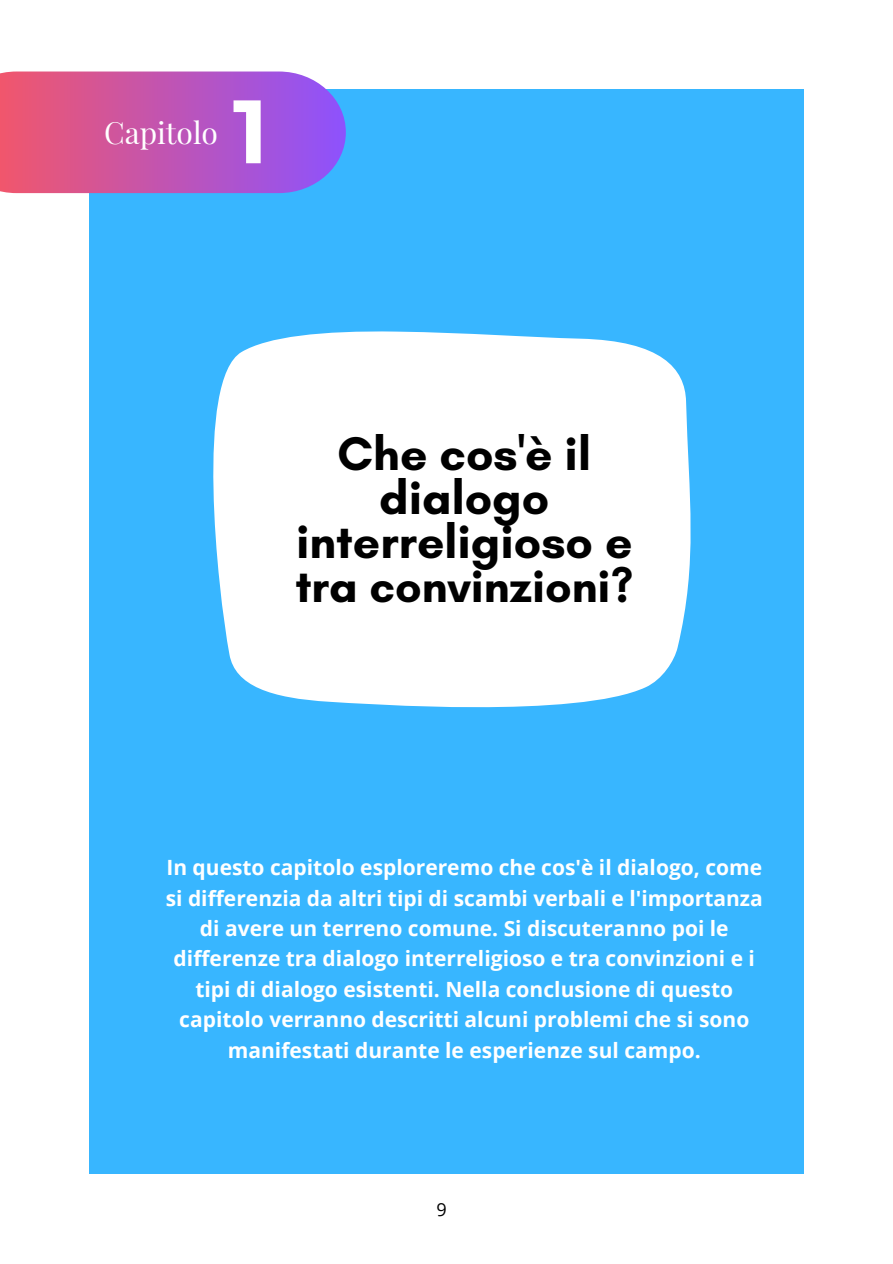
<style>
.page{position:relative;width:893px;height:1264px;background:#fff}
.page>*{position:absolute;margin:0;border:0;box-sizing:border-box;transform-origin:0 0}
.t1{font:700 89.7px "Montserrat";color:#fff}
.t2{font:700 48px "Glacial Indifference";color:#000}
.t3{font:700 46.5px "Glacial Indifference";color:#000}
.t4{font:30px "Playfair Display";color:#fff}
.t5{font:700 21px/30.3px "Open Sans";color:#fff;text-align:center}
.t6{font:18px "Open Sans";color:#000}
</style>
<div class="page">
<div style="left:89px;top:89px;width:715px;height:1085px;background:#38b6ff"></div>
<svg style="left:213px;top:331px;width:478px;height:377px;background:#f0f9ff"></svg>
<svg style="left:0;top:71px;width:346px;height:122px;background:#be5ab5"></svg>
<p class="t4" style="left:104px;top:112px;width:115px">Capitolo</p>
<p class="t1" style="left:233px;top:76px;width:37px">1</p>
<p class="t2" style="left:337px;top:425px;width:255px">Che cos'è il</p>
<p class="t2" style="left:379px;top:469px;width:171px">dialogo</p>
<p class="t2" style="left:296px;top:512px;width:338px">interreligioso e</p>
<p class="t3" style="left:295px;top:558px;width:339px">tra convinzioni?</p>
<p class="t5" style="left:166px;top:852px;width:598px">In questo capitolo esploreremo che cos'è il dialogo, come si differenzia da altri tipi di scambi verbali e l'importanza di avere un terreno comune. Si discuteranno poi le differenze tra dialogo interreligioso e tra convinzioni e i tipi di dialogo esistenti. Nella conclusione di questo capitolo verranno descritti alcuni problemi che si sono manifestati durante le esperienze sul campo.</p>
<p class="t6" style="left:436px;top:1197px;width:12px">9</p>
</div>
